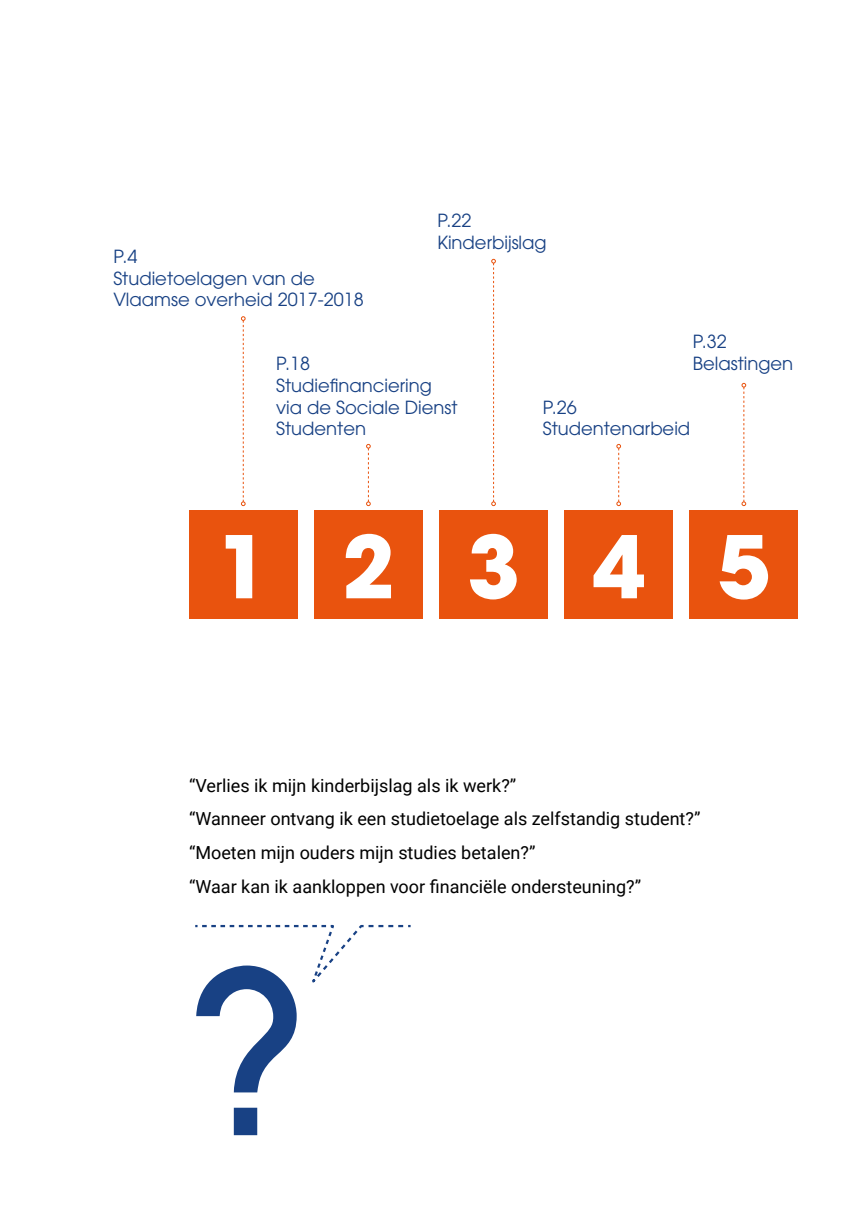
<style>
.page{position:relative;width:862px;height:1212px;background:#fff}
.page>*{position:absolute;margin:0;border:0;box-sizing:border-box;transform-origin:0 0}
.t1{font:500 225px "Avant Garde LT";color:#184184}
.t2{font:700 85.5px "Avant Garde LT";letter-spacing:.845em;color:#fff}
.t3{font:18px/33.8px "Roboto";color:#000}
.t4{font:18px/21.6px "Avant Garde LT";color:#184184}
</style>
<div class="page">
<div style="left:189px;top:510px;width:108px;height:109px;background:#e9530e"></div>
<div style="left:314px;top:510px;width:108px;height:109px;background:#e9530e"></div>
<div style="left:439px;top:510px;width:108px;height:109px;background:#e9530e"></div>
<div style="left:564px;top:510px;width:108px;height:109px;background:#e9530e"></div>
<div style="left:689px;top:510px;width:108px;height:109px;background:#e9530e"></div>
<svg style="left:366px;top:444px;width:4px;height:62px"></svg>
<svg style="left:616px;top:444px;width:4px;height:62px"></svg>
<svg style="left:741px;top:383px;width:4px;height:123px"></svg>
<svg style="left:491px;top:259px;width:4px;height:247px"></svg>
<svg style="left:241px;top:316px;width:4px;height:190px"></svg>
<svg style="left:195px;top:924px;width:216px;height:59px"></svg>
<p class="t4" style="left:113px;top:246px;width:252px">P.4<br>Studietoelagen van de<br>Vlaamse overheid 2017-2018</p>
<p class="t4" style="left:437px;top:210px;width:111px">P.22<br>Kinderbijslag</p>
<p class="t4" style="left:276px;top:353px;width:183px">P.18<br>Studiefinanciering via de Sociale Dienst<br>Studenten</p>
<p class="t4" style="left:692px;top:331px;width:102px">P.32<br>Belastingen</p>
<p class="t4" style="left:542px;top:396px;width:149px">P.26<br>Studentenarbeid</p>
<h2 class="t2" style="left:217px;top:511px;width:554px">12345</h2>
<p class="t3" style="left:189px;top:768px;width:512px">“Verlies ik mijn kinderbijslag als ik werk?”<br>“Wanneer ontvang ik een studietoelage als zelfstandig student?” “Moeten mijn ouders mijn studies betalen?”<br>“Waar kan ik aankloppen voor financiële ondersteuning?”</p>
<h1 class="t1" style="left:189px;top:914px;width:118px">?</h1>
</div>
